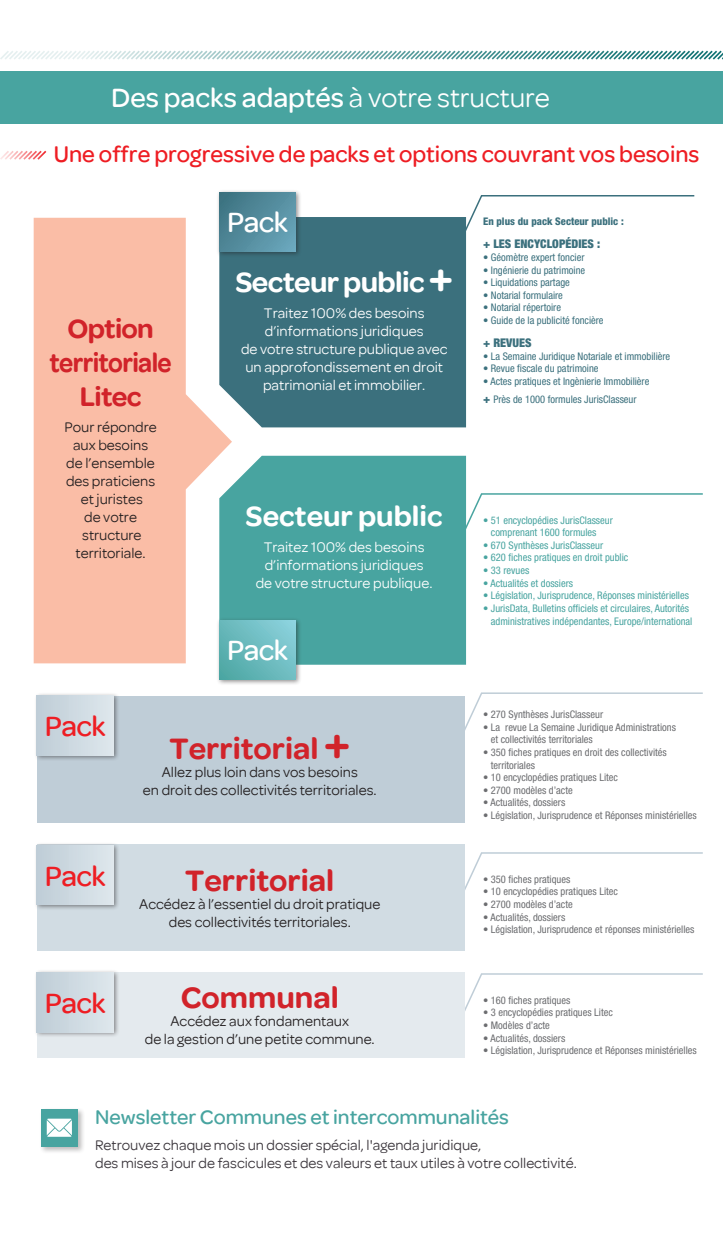
<style>
.page{position:relative;width:723px;height:1242px;background:#fff}
.page>*{position:absolute;margin:0;border:0;box-sizing:border-box;transform-origin:0 0}
.t1{font:600 31.8px "Omnes";color:#d1232a}
.t2{font:600 30px "Omnes";letter-spacing:-.01em;color:#fff}
.t3{font:500 30px "Omnes";letter-spacing:-.02em;color:#ee1d23}
.t4{font:500 30px "Omnes";letter-spacing:-.02em;color:#fff}
.t5{font:500 28.5px "Omnes";color:#fff}
.t6{font:600 28.5px/34.2px "Omnes";letter-spacing:-.025em;color:#d1232a;text-align:center}
.t7{font:500 24px "Omnes";color:#ee1d23}
.t8{font:500 21px "Omnes";color:#48a4a0}
.t9{font:15px/18px "Omnes";color:#231f20;text-align:center}
.t10{font:15px/18px "Omnes";color:#fff;text-align:center}
.t11{font:15px/18px "Omnes";color:#3a353b}
.t12{font:900 condensed 12px "Helvetica Neue LT Std";color:#3b707d}
.t13{font:condensed 10.5px/12.6px "Helvetica Neue LT Std";color:#6c6d70}
.t14{font:condensed 10.5px/12.6px "Helvetica Neue LT Std";color:#48a4a0}
.t15{font:condensed 10.5px "Helvetica Neue LT Std";color:#3b707d}
.t16{font:800 condensed 10.5px "Helvetica Neue LT Std";color:#3b707d}
.s1{font-weight:400}
.s2{font-size:45px}
.s3{font-size:48.45px}
.s4{font-weight:900;font-size:12px}
</style>
<div class="page">
<svg style="left:0;top:50px;width:723px;height:10px"></svg>
<svg style="left:0;top:150px;width:47px;height:10px"></svg>
<div style="left:232px;top:217px;width:234px;height:210px;background:#3b707d"></div>
<div style="left:232px;top:456px;width:234px;height:209px;background:#48a4a0"></div>
<svg style="left:447px;top:195px;width:248px;height:73px"></svg>
<svg style="left:447px;top:492px;width:256px;height:74px"></svg>
<svg style="left:34px;top:218px;width:198px;height:445px;fill:#fabda6"></svg>
<div style="left:216px;top:189px;width:86px;height:69px;background:#231f20;opacity:.5"></div>
<div style="left:219px;top:192px;width:77px;height:60px;background:linear-gradient(to right,#447a89,#639eb2)"></div>
<div style="left:216px;top:617px;width:86px;height:68px;background:#231f20;opacity:.5"></div>
<svg style="left:219px;top:620px;width:77px;height:59px;background:#6cbbbf"></svg>
<div style="left:37px;top:695px;width:427px;height:127px;background:#bfcdd7"></div>
<svg style="left:447px;top:692px;width:256px;height:73px"></svg>
<div style="left:34px;top:692px;width:86px;height:69px;background:#231f20;opacity:.5"></div>
<div style="left:37px;top:695px;width:76px;height:60px;background:linear-gradient(to right,#bfcdd7,#dee7ec)"></div>
<svg style="left:464px;top:851px;width:239px;height:74px"></svg>
<div style="left:37px;top:844px;width:427px;height:106px;background:#d1dce3"></div>
<div style="left:34px;top:842px;width:86px;height:69px;background:#231f20;opacity:.5"></div>
<div style="left:37px;top:845px;width:76px;height:60px;background:linear-gradient(to right,#bfcdd7,#dee7ec)"></div>
<svg style="left:464px;top:972px;width:239px;height:74px"></svg>
<div style="left:37px;top:972px;width:427px;height:85px;background:#e4eaee"></div>
<div style="left:34px;top:969px;width:86px;height:69px;background:#231f20;opacity:.5"></div>
<div style="left:37px;top:972px;width:76px;height:60px;background:linear-gradient(to right,#bfcdd7,#dee7ec)"></div>
<div style="left:0;top:71px;width:723px;height:53px;background:#48a4a0"></div>
<div style="left:40px;top:1107px;width:45px;height:47px;background:#231f20;opacity:.3"></div>
<div style="left:41px;top:1109px;width:36px;height:37px;background:#48a4a0"></div>
<svg style="left:47px;top:1118px;width:25px;height:18px"></svg>
<p class="t5" style="left:111px;top:82px;width:440px">Des packs adaptés <span class="s1">à votre structure</span></p>
<p class="t7" style="left:54px;top:141px;width:647px">Une offre progressive de packs et options couvrant vos besoins</p>
<p class="t6" style="left:50px;top:311px;width:124px">Option territoriale<br>Litec</p>
<p class="t9" style="left:64px;top:418px;width:94px">Pour répondre</p>
<p class="t9" style="left:73px;top:436px;width:77px">aux besoins</p>
<p class="t9" style="left:66px;top:454px;width:90px">de l’ensemble</p>
<p class="t9" style="left:66px;top:472px;width:91px">des praticiens</p>
<p class="t9" style="left:81px;top:490px;width:63px;text-align:left">et juristes de votre</p>
<p class="t9" style="left:76px;top:526px;width:72px">structure territoriale.</p>
<p class="t4" style="left:227px;top:205px;width:62px">Pack</p>
<p class="t2" style="left:235px;top:265px;width:219px">Secteur public <span class="s2">+</span></p>
<p class="t10" style="left:241px;top:304px;width:208px">Traitez 100% des besoins d’informations juridiques<br>de votre structure publique avec un approfondissement en droit patrimonial et immobilier.</p>
<p class="t2" style="left:246px;top:499px;width:198px">Secteur public</p>
<p class="t10" style="left:264px;top:538px;width:162px;text-align:left">Traitez 100% des besoins d’informations juridiques</p>
<p class="t10" style="left:256px;top:574px;width:178px">de votre structure publique.</p>
<p class="t4" style="left:227px;top:633px;width:62px">Pack</p>
<p class="t3" style="left:45px;top:709px;width:62px">Pack</p>
<p class="t3" style="left:45px;top:858px;width:62px">Pack</p>
<p class="t3" style="left:45px;top:985px;width:62px">Pack</p>
<p class="t1" style="left:170px;top:730px;width:182px">Territorial <span class="s3">+</span></p>
<p class="t9" style="left:143px;top:763px;width:235px">Allez plus loin dans vos besoins<br>en droit des collectivités territoriales.</p>
<p class="t1" style="left:185px;top:862px;width:151px">Territorial</p>
<p class="t9" style="left:139px;top:894px;width:243px">Accédez à l’essentiel du droit pratique des collectivités territoriales.</p>
<p class="t1" style="left:181px;top:979px;width:159px">Communal</p>
<p class="t9" style="left:145px;top:1012px;width:231px">Accédez aux fondamentaux<br>de la gestion d’une petite commune.</p>
<p class="t16" style="left:483px;top:215px;width:142px">En plus du pack Secteur public :</p>
<p class="t12" style="left:483px;top:237px;width:119px">+ LES ENCYCLOPÉDIES :</p>
<p class="t15" style="left:483px;top:251px;width:103px">• Géomètre expert foncier</p>
<p class="t15" style="left:483px;top:264px;width:104px">• Ingénierie du patrimoine</p>
<p class="t15" style="left:483px;top:276px;width:88px">• Liquidations partage</p>
<p class="t15" style="left:483px;top:289px;width:81px">• Notarial formulaire</p>
<p class="t15" style="left:483px;top:302px;width:79px">• Notarial répertoire</p>
<p class="t15" style="left:483px;top:314px;width:122px">• Guide de la publicité foncière</p>
<p class="t12" style="left:483px;top:335px;width:50px">+ REVUES</p>
<p class="t15" style="left:483px;top:350px;width:189px">• La Semaine Juridique Notariale et immobilière</p>
<p class="t15" style="left:483px;top:362px;width:117px">• Revue fiscale du patrimoine</p>
<p class="t15" style="left:483px;top:375px;width:168px">• Actes pratiques et Ingènierie Immobilière</p>
<p class="t15" style="left:483px;top:393px;width:155px"><span class="s4">+</span> Près de 1000 formules JurisClasseur</p>
<p class="t14" style="left:491px;top:513px;width:123px;text-indent:-8px">• 51 encyclopédies JurisClasseur comprenant 1600 formules</p>
<p class="t14" style="left:483px;top:539px;width:122px">• 670 Synthèses JurisClasseur</p>
<p class="t14" style="left:483px;top:551px;width:147px">• 620 fiches pratiques en droit public</p>
<p class="t14" style="left:483px;top:564px;width:48px">• 33 revues</p>
<p class="t14" style="left:483px;top:576px;width:91px">• Actualités et dossiers</p>
<p class="t14" style="left:483px;top:589px;width:207px">• Législation, Jurisprudence, Réponses ministérielles</p>
<p class="t14" style="left:491px;top:602px;width:203px;text-indent:-8px">• JurisData, Bulletins officiels et circulaires, Autorités administratives indépendantes, Europe/international</p>
<p class="t13" style="left:483px;top:708px;width:122px">• 270 Synthèses JurisClasseur</p>
<p class="t13" style="left:491px;top:720px;width:187px;text-indent:-8px">• La revue La Semaine Juridique Administrations et collectivités territoriales</p>
<p class="t13" style="left:491px;top:746px;width:177px;text-indent:-8px">• 350 fiches pratiques en droit des collectivités territoriales</p>
<p class="t13" style="left:483px;top:771px;width:136px">• 10 encyclopédies pratiques Litec</p>
<p class="t13" style="left:483px;top:783px;width:91px">• 2700 modèles d’acte</p>
<p class="t13" style="left:483px;top:796px;width:84px">• Actualités, dossiers</p>
<p class="t13" style="left:483px;top:809px;width:215px">• Législation, Jurisprudence et Réponses ministérielles</p>
<p class="t13" style="left:483px;top:872px;width:89px">• 350 fiches pratiques</p>
<p class="t13" style="left:483px;top:885px;width:136px">• 10 encyclopédies pratiques Litec</p>
<p class="t13" style="left:483px;top:898px;width:91px">• 2700 modèles d’acte</p>
<p class="t13" style="left:483px;top:910px;width:84px">• Actualités, dossiers</p>
<p class="t13" style="left:483px;top:923px;width:213px">• Législation, Jurisprudence et réponses ministérielles</p>
<p class="t13" style="left:483px;top:993px;width:89px">• 160 fiches pratiques</p>
<p class="t13" style="left:483px;top:1006px;width:131px">• 3 encyclopédies pratiques Litec</p>
<p class="t13" style="left:483px;top:1018px;width:68px">• Modèles d’acte</p>
<p class="t13" style="left:483px;top:1031px;width:84px">• Actualités, dossiers</p>
<p class="t13" style="left:483px;top:1044px;width:215px">• Législation, Jurisprudence et Réponses ministérielles</p>
<p class="t8" style="left:95px;top:1104px;width:415px">Newsletter Communes et intercommunalités</p>
<p class="t11" style="left:95px;top:1136px;width:483px">Retrouvez chaque mois un dossier spécial, l'agenda juridique,<br>des mises à jour de fascicules et des valeurs et taux utiles à votre collectivité.</p>
</div>
